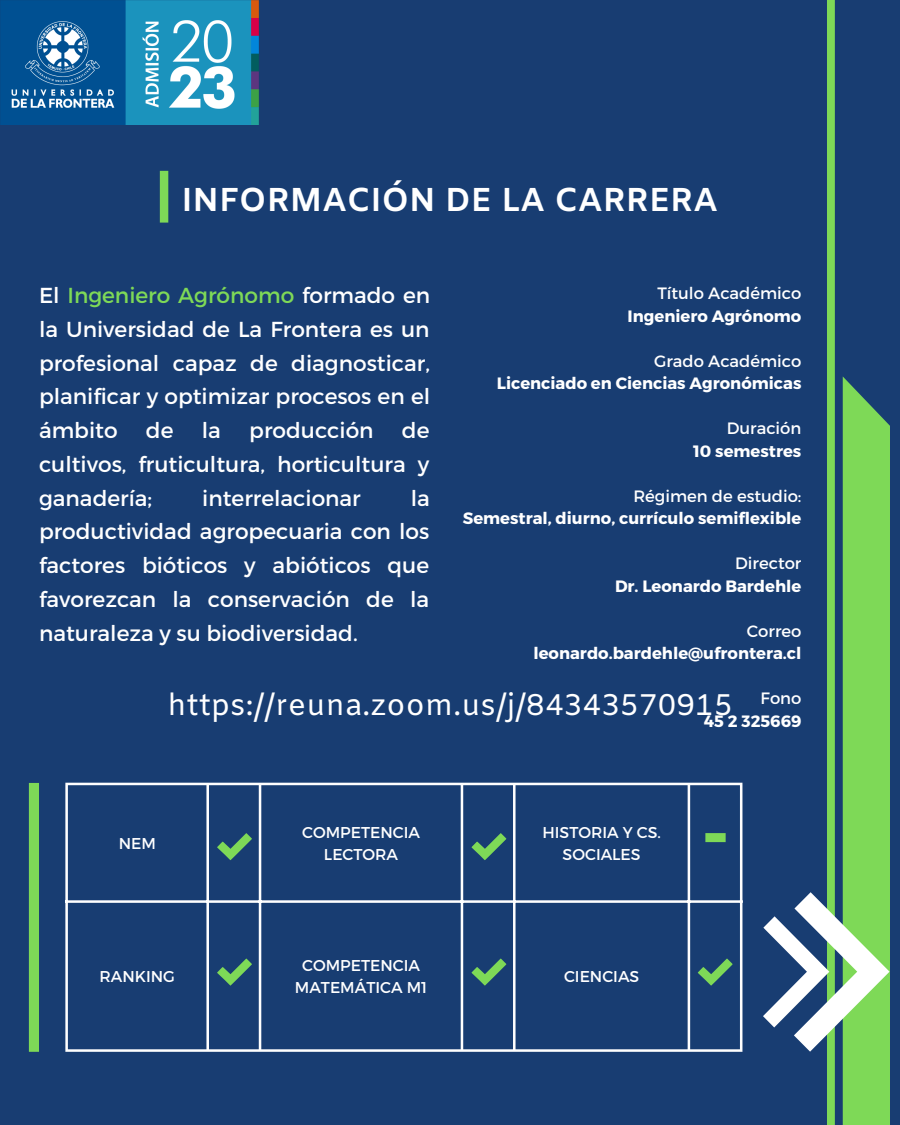
<style>
.page{position:relative;width:900px;height:1125px;background:#183d72}
.page>*{position:absolute;margin:0;border:0;box-sizing:border-box;transform-origin:0 0}
.t1{font:700 33.15px "Amiko";color:#fff}
.t2{font:29.85px "Amiko";letter-spacing:.01em;color:#fff}
.t3{font:21.75px/33.8px "Montserrat";color:#fff;text-align:justify}
.t4{font:700 16.5px "Montserrat";color:#fff}
.t5{font:16.5px "Montserrat";color:#fff}
.t6{font:15.6px/21.9px "Montserrat";color:#fff;text-align:center}
.s1{color:#7ed957}
</style>
<div class="page">
<div style="left:160px;top:171px;width:8px;height:52px;background:#7ed957"></div>
<hr style="left:65px;top:785px;width:3px;height:264px;background:#fff">
<hr style="left:206px;top:785px;width:3px;height:264px;background:#fff">
<hr style="left:259px;top:785px;width:2px;height:264px;background:#fff">
<hr style="left:461px;top:785px;width:2px;height:264px;background:#fff">
<hr style="left:513px;top:785px;width:3px;height:264px;background:#fff">
<hr style="left:688px;top:785px;width:2px;height:264px;background:#fff">
<hr style="left:740px;top:785px;width:2px;height:264px;background:#fff">
<hr style="left:65px;top:783px;width:677px;height:2px;background:#fff">
<hr style="left:65px;top:900px;width:677px;height:3px;background:#fff">
<hr style="left:65px;top:1049px;width:677px;height:3px;background:#fff">
<div style="left:29px;top:783px;width:10px;height:269px;background:#7ed957"></div>
<div style="left:827px;top:0;width:8px;height:1125px;background:#7ed957"></div>
<svg style="left:763px;top:376px;width:127px;height:749px"></svg>
<img style="left:0;top:0;width:259px;height:125px">
<svg style="left:217px;top:833px;width:35px;height:27px"></svg>
<svg style="left:472px;top:959px;width:34px;height:27px"></svg>
<svg style="left:472px;top:833px;width:34px;height:27px"></svg>
<svg style="left:217px;top:959px;width:35px;height:27px"></svg>
<svg style="left:698px;top:959px;width:35px;height:27px"></svg>
<div style="left:705px;top:833px;width:21px;height:9px;background:#7ed957"></div>
<h1 class="t1" style="left:182px;top:181px;width:538px">INFORMACIÓN DE LA CARRERA</h1>
<p class="t5" style="left:657px;top:283px;width:146px">Título Académico</p>
<p class="t4" style="left:628px;top:305px;width:175px">Ingeniero Agrónomo</p>
<p class="t5" style="left:654px;top:350px;width:149px">Grado Académico</p>
<p class="t4" style="left:497px;top:373px;width:306px">Licenciado en Ciencias Agronómicas</p>
<p class="t5" style="left:727px;top:418px;width:76px">Duración</p>
<p class="t4" style="left:693px;top:440px;width:110px">10 semestres</p>
<p class="t5" style="left:633px;top:485px;width:170px">Régimen de estudio:</p>
<p class="t4" style="left:463px;top:508px;width:340px">Semestral, diurno, currículo semiflexible</p>
<p class="t5" style="left:735px;top:553px;width:68px">Director</p>
<p class="t4" style="left:615px;top:575px;width:188px">Dr. Leonardo Bardehle</p>
<p class="t5" style="left:747px;top:620px;width:56px">Correo</p>
<p class="t4" style="left:533px;top:643px;width:269px">leonardo.bardehle@ufrontera.cl</p>
<p class="t5" style="left:761px;top:688px;width:42px">Fono</p>
<p class="t4" style="left:704px;top:710px;width:99px">45 2 325669</p>
<p class="t3" style="left:39px;top:277px;width:393px">El <span class="s1">Ingeniero Agrónomo</span> formado en la Universidad de La Frontera es un profesional capaz de diagnosticar, planificar y optimizar procesos en el ámbito</p>
<p class="t3" style="left:146px;top:412px;width:29px">de</p>
<p class="t3" style="left:202px;top:412px;width:21px">la</p>
<p class="t3" style="left:249px;top:412px;width:126px">producción</p>
<p class="t3" style="left:39px;top:412px;width:392px;text-indent:363px">de cultivos, fruticultura, horticultura y ganadería;</p>
<p class="t3" style="left:202px;top:480px;width:160px">interrelacionar</p>
<p class="t3" style="left:39px;top:480px;width:392px;text-indent:372px">la productividad agropecuaria con los factores bióticos y abióticos que favorezcan la conservación de la naturaleza y su biodiversidad.</p>
<h2 class="t2" style="left:167px;top:687px;width:567px">https://reuna.zoom.us/j/84343570915</h2>
<p class="t6" style="left:119px;top:832px;width:39px">NEM</p>
<p class="t6" style="left:302px;top:821px;width:119px">COMPETENCIA<br>LECTORA</p>
<p class="t6" style="left:542px;top:821px;width:120px">HISTORIA Y CS.<br>SOCIALES</p>
<p class="t6" style="left:100px;top:965px;width:77px">RANKING</p>
<p class="t6" style="left:295px;top:954px;width:134px">COMPETENCIA<br>MATEMÁTICA M1</p>
<p class="t6" style="left:564px;top:965px;width:77px">CIENCIAS</p>
</div>
